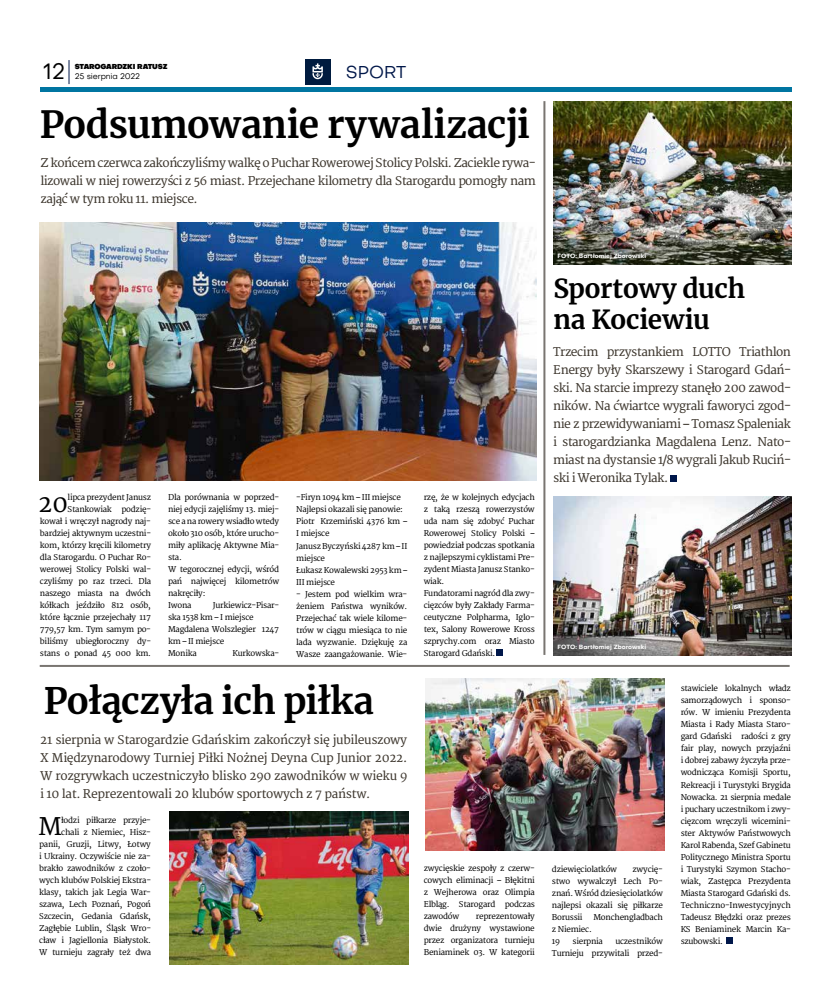
<style>
.page{position:relative;width:820px;height:993px;background:#fff}
.page>*{position:absolute;margin:0;border:0;box-sizing:border-box;transform-origin:0 0}
.t1{font:700 37px "Merriweather";letter-spacing:-.01em;color:#000}
.t2{font:700 36px "Merriweather";letter-spacing:-.02em;color:#000}
.t3{font:700 26px/31px "Merriweather";letter-spacing:-.01em;color:#000}
.t4{font:24.3px "Merriweather";color:#000}
.t5{font:22px "Objectivity";color:#000}
.t6{font:17px "Objectivity";color:#001749}
.t7{font:12px/18px "Merriweather";letter-spacing:-.04em;color:#3b342b;text-align:justify}
.t8{font:8px/12px "Merriweather";letter-spacing:-.03em;color:#000}
.t9{font:8px "Objectivity";letter-spacing:-.02em;color:#000}
.t10{font:900 7px "Objectivity";letter-spacing:-.02em;color:#000}
.t11{font:700 6px "Objectivity";color:#fff}
</style>
<div class="page">
<hr style="left:40px;top:87px;width:751px;height:4px;background:#0075a1">
<svg style="left:68px;top:60px;width:1px;height:24px"></svg>
<div style="left:305px;top:59px;width:25px;height:25px;background:#001b3f"></div>
<svg style="left:312px;top:63px;width:11px;height:16px"></svg>
<svg style="left:670px;top:475px;width:6px;height:6px"></svg>
<img style="left:40px;top:222px;width:496px;height:258px">
<div style="left:496px;top:649px;width:7px;height:6px;background:#00174a"></div>
<img style="left:553px;top:496px;width:237px;height:159px">
<img style="left:553px;top:101px;width:237px;height:164px">
<hr style="left:40px;top:664px;width:749px;height:2px;background:#797571">
<hr style="left:543px;top:101px;width:2px;height:553px;background:#797571">
<img style="left:169px;top:811px;width:239px;height:153px">
<img style="left:425px;top:678px;width:239px;height:172px">
<div style="left:725px;top:936px;width:7px;height:7px;background:#00174a"></div>
<h3 class="t5" style="left:43px;top:57px;width:24px">12</h3>
<p class="t9" style="left:75px;top:71px;width:67px">25 sierpnia 2022</p>
<p class="t10" style="left:75px;top:61px;width:94px">STAROGARDZKI RATUSZ</p>
<h3 class="t6" style="left:345px;top:61px;width:62px">SPORT</h3>
<h1 class="t1" style="left:40px;top:99px;width:491px">Podsumowanie rywalizacji</h1>
<h3 class="t7" style="left:40px;top:154px;width:497px">Z końcem czerwca zakończyliśmy walkę o Puchar Rowerowej Stolicy Polski. Zaciekle rywa&shy;lizowali w niej rowerzyści z 56 miast. Przejechane kilometry dla Starogardu pomogły nam zająć w tym roku 11. miejsce.</h3>
<p class="t8" style="left:40px;top:491px;width:113px;text-align:right">lipca prezydent Janusz<br>Stankowiak podzię-<br>kował i wręczył nagrody naj&shy;bardziej aktywnym uczestni&shy;kom, którzy kręcili kilometry dla Starogardu. O Puchar Ro&shy;werowej Stolicy Polski wal&shy;czyliśmy po raz trzeci. Dla naszego miasta na dwóch kółkach jeździło 812 osób, które łącznie przejechały 117<br>779,57 km. Tym samym po&shy;biliśmy ubiegłoroczny dy&shy;stans o ponad 45 000 km.</p>
<h3 class="t4" style="left:38px;top:488px;width:32px">20</h3>
<p class="t8" style="left:168px;top:491px;width:113px">Dla porównania w poprzed&shy;niej edycji zajęliśmy 13. miej&shy;sce a na rowery wsiadło wtedy około 310 osób, które urucho&shy;miły aplikację Aktywne Mia&shy;sta.<br>W tegorocznej edycji, wśród pań najwięcej kilometrów nakręciły:<br>Iwona</p>
<p class="t8" style="left:168px;top:599px;width:113px;text-indent:45px">Jurkiewicz-Pisar&shy;ska 1538 km – I miejsce<br>Magdalena Wolszlegier 1247 km – II miejsce<br>Monika</p>
<p class="t8" style="left:232px;top:647px;width:48px">Kurkowska-</p>
<p class="t8" style="left:296px;top:491px;width:113px">-Firyn 1094 km – III miejsce<br>Najlepsi okazali się panowie:<br>Piotr Krzemiński 4376 km –<br>I miejsce<br>Janusz Byczyński 4287 km – II miejsce<br>Łukasz Kowalewski 2953 km –<br>III miejsce</p>
<p class="t8" style="left:296px;top:587px;width:113px;text-align:justify">- Jestem pod wielkim wra&shy;żeniem Państwa wyników.<br>Przejechać tak wiele kilome&shy;trów w ciągu miesiąca to nie lada wyzwanie. Dziękuję za Wasze zaangażowanie. Wie-</p>
<h2 class="t2" style="left:44px;top:676px;width:331px">Połączyła ich piłka</h2>
<p class="t7" style="left:40px;top:730px;width:368px">21 sierpnia w Starogardzie Gdańskim zakończył się jubileuszowy X Międzynarodowy Turniej Piłki Nożnej Deyna Cup Junior 2022.<br>W rozgrywkach uczestniczyło blisko 290 zawodników w wieku 9 i 10 lat. Reprezentowali 20 klubów sportowych z 7 państw.</p>
<p class="t8" style="left:39px;top:813px;width:113px;text-align:right">łodzi piłkarze przyje-<br>chali z Niemiec, Hisz&shy;panii, Gruzji, Litwy, Łotwy i Ukrainy. Oczywiście nie za&shy;brakło zawodników z czoło&shy;wych klubów Polskiej Ekstra&shy;klasy, takich jak Legia War&shy;szawa, Lech Poznań, Pogoń<br>Szczecin, Gedania Gdańsk,<br>Zagłębie Lublin, Śląsk Wro&shy;cław i Jagiellonia Białystok.<br>W turnieju zagrały też dwa</p>
<h3 class="t4" style="left:38px;top:811px;width:25px">M</h3>
<p class="t8" style="left:423px;top:491px;width:113px">rzę, że w kolejnych edycjach z taką rzeszą rowerzystów uda nam się zdobyć Puchar<br>Rowerowej Stolicy Polski – powiedział podczas spotkania z najlepszymi cyklistami Pre&shy;zydent Miasta Janusz Stanko&shy;wiak.<br>Fundatorami nagród dla zwy&shy;cięzców były Zakłady Farma&shy;ceutyczne Polpharma, Iglo&shy;tex, Salony Rowerowe Kross szprychy.com oraz Miasto<br>Starogard Gdański.</p>
<p class="t8" style="left:423px;top:862px;width:113px;text-align:justify">zwycięskie zespoły z czerw&shy;cowych eliminacji – Błękitni z Wejherowa oraz Olimpia Elbląg. Starogard podczas zawodów</p>
<p class="t8" style="left:423px;top:910px;width:113px;text-align:justify;text-indent:52px">reprezentowały dwie drużyny wystawione przez organizatora turnieju Beniaminek 03. W kategorii</p>
<p class="t11" style="left:557px;top:252px;width:90px">FOTO: Bartłomiej Zborowski</p>
<h3 class="t3" style="left:553px;top:272px;width:193px">Sportowy duch na Kociewiu</h3>
<p class="t7" style="left:553px;top:342px;width:239px">Trzecim przystankiem LOTTO Triathlon Energy były Skarszewy i Starogard Gdań&shy;ski. Na starcie imprezy stanęło 200 zawod&shy;ników. Na ćwiartce wygrali faworyci zgod&shy;nie z przewidywaniami – Tomasz Spaleniak i starogardzianka Magdalena Lenz. Nato&shy;miast na dystansie 1/8 wygrali Jakub Ruciń&shy;ski i Weronika Tylak.</p>
<p class="t11" style="left:557px;top:642px;width:90px">FOTO: Bartłomiej Zborowski</p>
<p class="t8" style="left:551px;top:862px;width:67px">dziewięciolatków</p>
<p class="t8" style="left:551px;top:862px;width:112px;text-align:justify;text-indent:81px">zwycię&shy;stwo wywalczył Lech Po&shy;znań. Wśród dziesięciolatków najlepsi okazali się piłkarze Borussii</p>
<p class="t8" style="left:593px;top:910px;width:71px">Monchengladbach</p>
<p class="t8" style="left:551px;top:922px;width:41px">z Niemiec.<br>19</p>
<p class="t8" style="left:551px;top:934px;width:112px;text-align:right">uczestników<br>Turnieju przywitali przed-</p>
<p class="t8" style="left:572px;top:934px;width:32px">sierpnia</p>
<p class="t8" style="left:680px;top:682px;width:112px;text-align:justify">stawiciele lokalnych władz samorządowych i sponso&shy;rów. W imieniu Prezydenta Miasta i Rady Miasta Staro&shy;gard Gdański radości z gry fair play, nowych przyjaźni i dobrej zabawy życzyła prze&shy;wodnicząca Komisji Sportu, Rekreacji i Turystyki Brygida Nowacka. 21 sierpnia medale i puchary uczestnikom i zwy&shy;cięzcom wręczyli wicemini&shy;ster Aktywów Państwowych Karol Rabenda, Szef Gabinetu Politycznego Ministra Sportu i Turystyki Szymon Stacho&shy;wiak, Zastępca Prezydenta Miasta Starogard Gdański ds.<br>Techniczno-Inwestycyjnych Tadeusz Błędzki oraz prezes KS Beniaminek Marcin Ka&shy;szubowski.</p>
</div>
